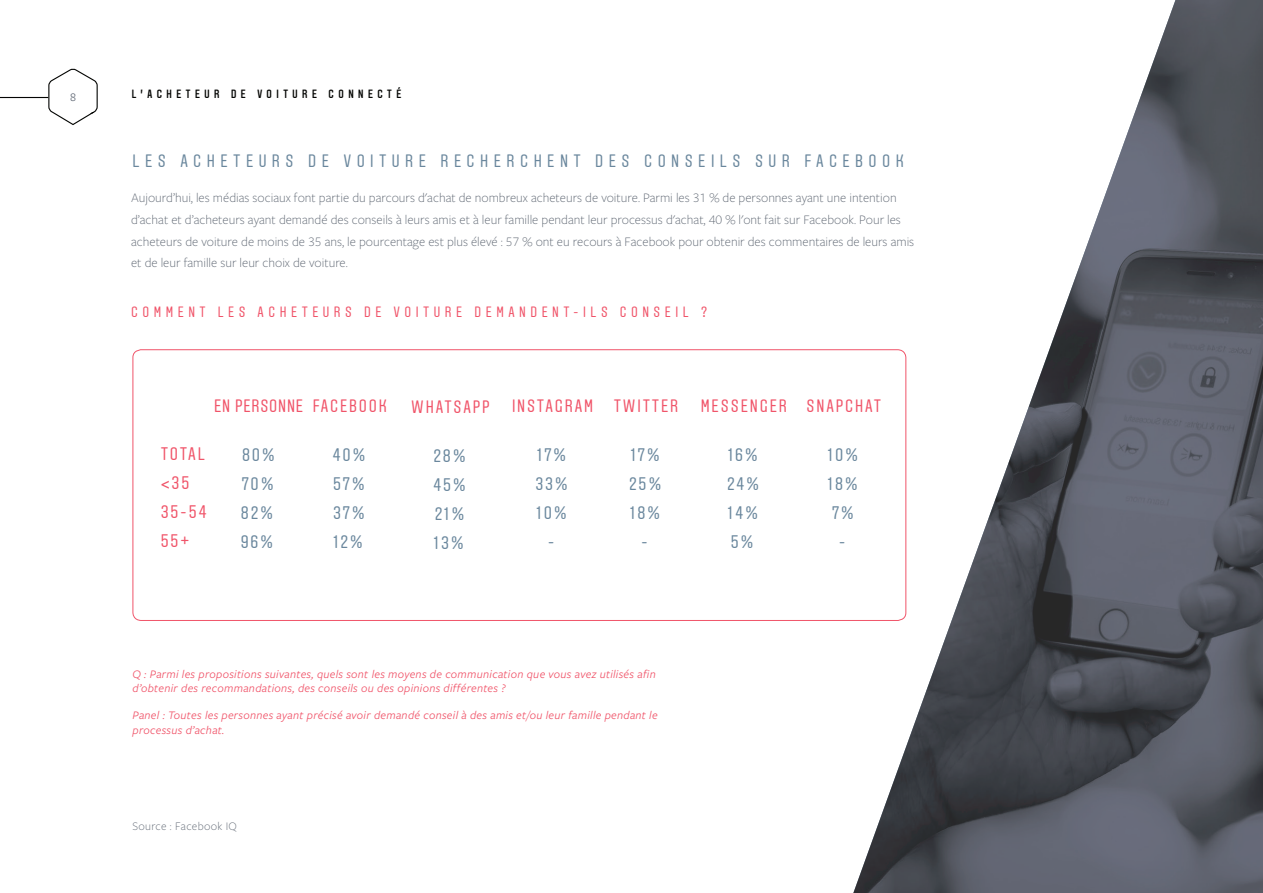
<style>
.page{position:relative;width:1263px;height:893px;background:#fff}
.page>*{position:absolute;margin:0;border:0;box-sizing:border-box;transform-origin:0 0}
.h2-light{font:18.15px "Aveny T";letter-spacing:.1em;color:#6a879d}
.h2-light-2{font:18.15px/29.1px "Aveny T";letter-spacing:.1em;color:#f05469}
.h2-light-3{font:18px "Aveny T";letter-spacing:.3em;color:#6a879d}
.h2-light-4{font:18px "Aveny T";letter-spacing:.1em;color:#f05469}
.h2-light-5{font:18px "Aveny T";letter-spacing:.04em;color:#f05469}
.h2-light-6{font:15px "Aveny T";letter-spacing:.3em;color:#f05469}
.p-dark{font:300 13.5px/21.8px "Freight Sans LF Pro";color:#5e6672}
.p-dark-2{font:italic 12px/14.4px "Freight Sans LF Pro";letter-spacing:.025em;color:#f05469}
.t1{font:500 12px "Aveny T";letter-spacing:.375em;color:#040503}
.p-dark-3{font:300 12px "Freight Sans LF Pro";letter-spacing:.025em;color:#5e6672}
.t2{font:12px "Freight Sans LF Pro";color:#5e6673}
.s1{font-family:"Freight Sans LF Pro";font-weight:500}
</style>
<div class="page">
<img style="left:853px;top:0;width:410px;height:893px">
<svg style="left:48px;top:68px;width:50px;height:57px"></svg>
<hr style="left:0;top:97px;width:48px;height:1px;background:#040503">
<p class="t2" style="left:70px;top:89px;width:7px">8</p>
<p class="t1" style="left:132px;top:87px;width:271px">L’ACHETEUR DE VOITURE CONNECTÉ</p>
<p class="h2-light-3" style="left:133px;top:150px;width:773px">LES ACHETEURS DE VOITURE RECHERCHENT DES CONSEILS SUR FACEBOOK</p>
<p class="p-dark" style="left:131px;top:186px;width:785px">Aujourd’hui, les médias sociaux font partie du parcours d'achat de nombreux acheteurs de voiture. Parmi les 31 % de personnes ayant une intention d’achat et d’acheteurs ayant demandé des conseils à leurs amis et à leur famille pendant leur processus d'achat, 40 % l'ont fait sur Facebook. Pour les acheteurs de voiture de moins de 35 ans, le pourcentage est plus élevé : 57 % ont eu recours à Facebook pour obtenir des commentaires de leurs amis et de leur famille sur leur choix de voiture.</p>
<p class="h2-light-6" style="left:131px;top:303px;width:578px">COMMENT LES ACHETEURS DE VOITURE DEMANDENT-ILS CONSEIL ?</p>
<p class="h2-light-2" style="left:161px;top:439px;width:46px">TOTAL <span class="s1">&lt;</span>35</p>
<p class="h2-light-2" style="left:161px;top:498px;width:47px">35-54</p>
<p class="h2-light-2" style="left:161px;top:527px;width:30px">55+</p>
<p class="h2-light-5" style="left:214px;top:396px;width:91px">EN PERSONNE</p>
<p class="h2-light" style="left:242px;top:444px;width:35px">80%</p>
<p class="h2-light" style="left:242px;top:474px;width:34px">70%</p>
<p class="h2-light" style="left:241px;top:503px;width:34px">82%</p>
<p class="h2-light" style="left:241px;top:532px;width:34px">96%</p>
<p class="h2-light-4" style="left:313px;top:396px;width:76px">FACEBOOK</p>
<p class="h2-light" style="left:332px;top:444px;width:35px">40%</p>
<p class="h2-light" style="left:333px;top:473px;width:33px">57%</p>
<p class="h2-light" style="left:333px;top:503px;width:33px">37%</p>
<p class="h2-light" style="left:333px;top:532px;width:31px">12%</p>
<p class="h2-light-4" style="left:411px;top:397px;width:80px">WHATSAPP</p>
<p class="h2-light" style="left:433px;top:445px;width:34px">28%</p>
<p class="h2-light" style="left:433px;top:475px;width:34px">45%</p>
<p class="h2-light" style="left:435px;top:504px;width:31px">21%</p>
<p class="h2-light" style="left:434px;top:533px;width:32px">13%</p>
<p class="h2-light-4" style="left:512px;top:396px;width:83px">INSTAGRAM</p>
<p class="h2-light" style="left:537px;top:444px;width:31px">17%</p>
<p class="h2-light" style="left:535px;top:473px;width:34px">33%</p>
<p class="h2-light" style="left:536px;top:503px;width:32px">10%</p>
<p class="h2-light" style="left:548px;top:532px;width:8px">-</p>
<p class="h2-light-4" style="left:614px;top:396px;width:66px">TWITTER</p>
<p class="h2-light" style="left:631px;top:444px;width:31px">17%</p>
<p class="h2-light" style="left:629px;top:473px;width:34px">25%</p>
<p class="h2-light" style="left:630px;top:503px;width:32px">18%</p>
<p class="h2-light" style="left:641px;top:532px;width:8px">-</p>
<p class="h2-light-4" style="left:701px;top:396px;width:88px">MESSENGER</p>
<p class="h2-light" style="left:728px;top:444px;width:32px">16%</p>
<p class="h2-light" style="left:727px;top:474px;width:34px">24%</p>
<p class="h2-light" style="left:728px;top:503px;width:32px">14%</p>
<p class="h2-light" style="left:731px;top:532px;width:24px">5%</p>
<p class="h2-light-4" style="left:807px;top:396px;width:76px">SNAPCHAT</p>
<p class="h2-light" style="left:828px;top:444px;width:32px">10%</p>
<p class="h2-light" style="left:828px;top:473px;width:32px">18%</p>
<p class="h2-light" style="left:832px;top:503px;width:24px">7%</p>
<p class="h2-light" style="left:839px;top:532px;width:8px">-</p>
<p class="p-dark-2" style="left:133px;top:666px;width:525px">Q : Parmi les propositions suivantes, quels sont les moyens de communication que vous avez utilisés afin d’obtenir des recommandations, des conseils ou des opinions différentes ?</p>
<p class="p-dark-2" style="left:133px;top:708px;width:527px">Panel : Toutes les personnes ayant précisé avoir demandé conseil à des amis et/ou leur famille pendant le processus d’achat.</p>
<p class="p-dark-3" style="left:133px;top:818px;width:106px">Source : Facebook IQ</p>
</div>
